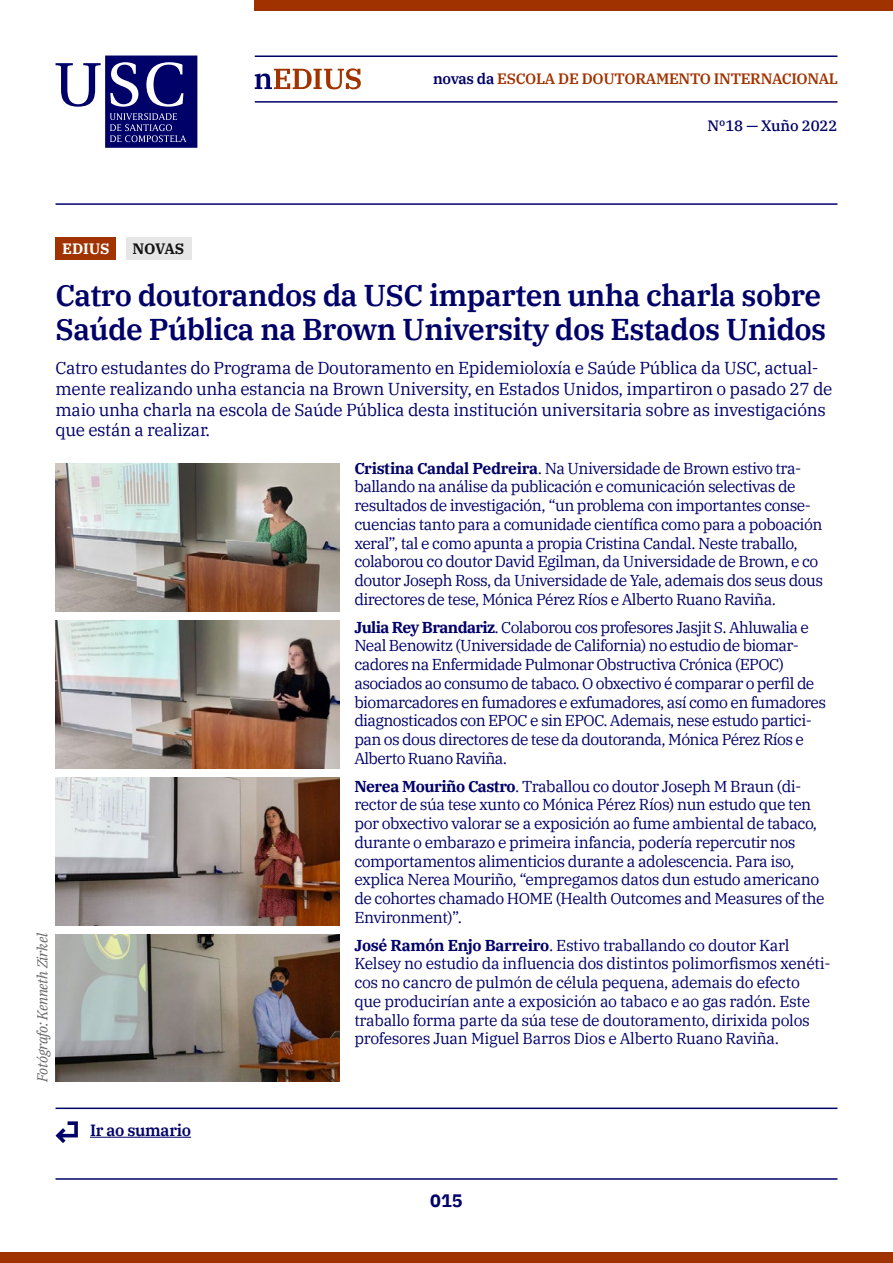
<style>
.page{position:relative;width:893px;height:1263px;background:#fff}
.page>*{position:absolute;margin:0;border:0;box-sizing:border-box;transform-origin:0 0}
.t1{font:600 30px/33.8px "IBM Plex Serif";letter-spacing:-.02em;color:#000069}
.t2{font:700 18px "IBM Plex Sans";color:#000069}
.t3{font:17.25px/20.7px "IBM Plex Serif";letter-spacing:-.02em;color:#000069}
.t4{font:600 16.2px "IBM Plex Serif";letter-spacing:-.02em;color:#000069}
.t5{font:15.75px/18.8px "IBM Plex Serif";letter-spacing:-.035em;color:#000069}
.t6{font:600 15px "IBM Plex Serif";letter-spacing:-.02em;color:#a13300}
.t7{font:500 15px "IBM Plex Serif";letter-spacing:-.01em;color:#000069}
.t8{font:700 15px "IBM Plex Serif";letter-spacing:-.01em;color:#fff}
.t9{font:700 15px "IBM Plex Serif";letter-spacing:-.025em;color:#121212}
.t10{font:italic 14.25px "IBM Plex Serif";letter-spacing:-.02em;color:#666}
.s1{color:#000069}
.s2{font-weight:700}
</style>
<div class="page">
<hr style="left:255px;top:56px;width:582px;height:1px;background:#000069">
<hr style="left:255px;top:101px;width:582px;height:2px;background:#000069">
<div style="left:255px;top:0;width:638px;height:10px;background:#a03200"></div>
<div style="left:0;top:1252px;width:893px;height:11px;background:#a03200"></div>
<hr style="left:56px;top:203px;width:781px;height:2px;background:#000069">
<hr style="left:90px;top:1137px;width:101px;height:1px;background:#000069">
<svg style="left:56px;top:1121px;width:22px;height:22px"></svg>
<hr style="left:56px;top:1107px;width:781px;height:2px;background:#000069">
<hr style="left:56px;top:1178px;width:781px;height:2px;background:#000069">
<svg style="left:255px;top:68px;width:106px;height:21px"></svg>
<svg style="left:56px;top:56px;width:141px;height:92px"></svg>
<div style="left:56px;top:237px;width:60px;height:22px;background:#a13300"></div>
<div style="left:126px;top:237px;width:65px;height:22px;background:#e6e6e6"></div>
<img style="left:56px;top:464px;width:283px;height:148px">
<img style="left:56px;top:934px;width:283px;height:148px">
<img style="left:56px;top:777px;width:283px;height:148px">
<img style="left:56px;top:621px;width:283px;height:147px">
<p class="t8" style="left:62px;top:237px;width:49px">EDIUS</p>
<p class="t9" style="left:133px;top:236px;width:53px">NOVAS</p>
<p class="t6" style="left:433px;top:67px;width:407px"><span class="s1">novas da</span> ESCOLA DE DOUTORAMENTO INTERNACIONAL</p>
<p class="t7" style="left:708px;top:114px;width:131px">Nº18 — Xuño 2022</p>
<h1 class="t1" style="left:56px;top:276px;width:772px">Catro doutorandos da USC imparten unha charla sobre<br>Saúde Pública na Brown University dos Estados Unidos</h1>
<p class="t3" style="left:56px;top:356px;width:778px">Catro estudantes do Programa de Doutoramento en Epidemioloxía e Saúde Pública da USC, actual&shy;mente realizando unha estancia na Brown University, en Estados Unidos, impartiron o pasado 27 de maio unha charla na escola de Saúde Pública desta institución universitaria sobre as investigacións que están a realizar.</p>
<p class="t5" style="left:354px;top:457px;width:470px"><span class="s2">Cristina Candal Pedreira</span>. Na Universidade de Brown estivo tra&shy;ballando na análise da publicación e comunicación selectivas de resultados de investigación, “un problema con importantes conse&shy;cuencias tanto para a comunidade científica como para a poboación xeral”, tal e como apunta a propia Cristina Candal. Neste traballo, colaborou co doutor David Egilman, da Universidade de Brown, e co doutor Joseph Ross, da Universidade de Yale, ademais dos seus dous directores de tese, Mónica Pérez Ríos e Alberto Ruano Raviña.</p>
<p class="t5" style="left:354px;top:616px;width:473px"><span class="s2">Julia Rey Brandariz</span>. Colaborou cos profesores Jasjit S. Ahluwalia e Neal Benowitz (Universidade de California) no estudio de biomar&shy;cadores na Enfermidade Pulmonar Obstructiva Crónica (EPOC) asociados ao consumo de tabaco. O obxectivo é comparar o perfil de biomarcadores en fumadores e exfumadores, así como en fumadores diagnosticados con EPOC e sin EPOC. Ademais, nese estudo partici&shy;pan os dous directores de tese da doutoranda, Mónica Pérez Ríos e Alberto Ruano Raviña.</p>
<p class="t5" style="left:354px;top:775px;width:472px"><span class="s2">Nerea Mouriño Castro</span>. Traballou co doutor Joseph M Braun (di&shy;rector de súa tese xunto co Mónica Pérez Ríos) nun estudo que ten por obxectivo valorar se a exposición ao fume ambiental de tabaco, durante o embarazo e primeira infancia, podería repercutir nos comportamentos alimenticios durante a adolescencia. Para iso, explica Nerea Mouriño, “empregamos datos dun estudo americano de cohortes chamado HOME (Health Outcomes and Measures of the Environment)”.</p>
<p class="t5" style="left:354px;top:934px;width:478px"><span class="s2">José Ramón Enjo Barreiro</span>. Estivo traballando co doutor Karl Kelsey no estudio da influencia dos distintos polimorfismos xenéti&shy;cos no cancro de pulmón de célula pequena, ademais do efecto que producirían ante a exposición ao tabaco e ao gas radón. Este traballo forma parte da súa tese de doutoramento, dirixida polos profesores Juan Miguel Barros Dios e Alberto Ruano Raviña.</p>
<p class="t10" style="left:31px;top:1082px;width:150px;rotate:-90deg">Fotógrafo: Kenneth Zirkel</p>
<p class="t4" style="left:90px;top:1118px;width:103px">Ir ao sumario</p>
<p class="t2" style="left:430px;top:1186px;width:34px">015</p>
</div>
